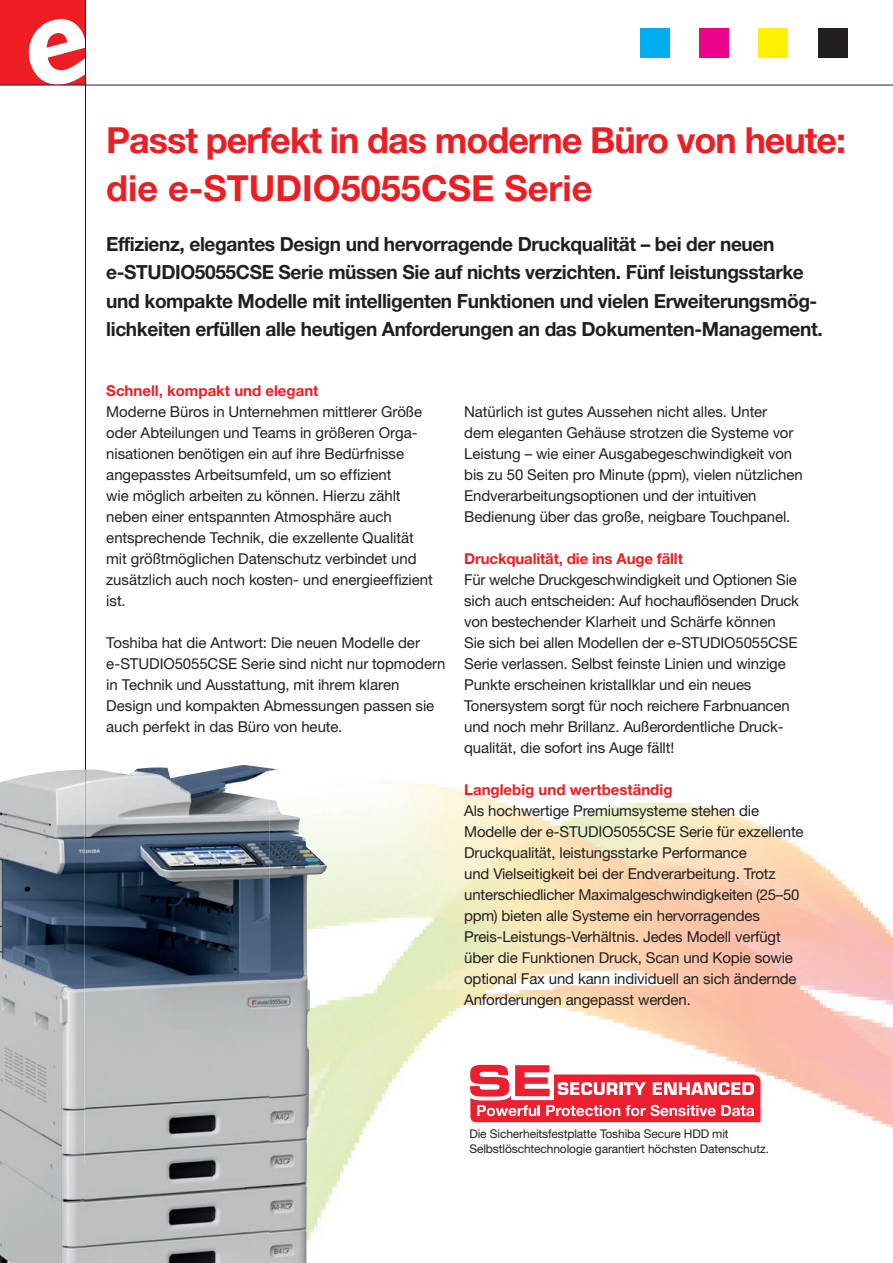
<style>
.page{position:relative;width:893px;height:1263px;background:#fff}
.page>*{position:absolute;margin:0;border:0;box-sizing:border-box;transform-origin:0 0}
.t1{font:700 36px/48px "Helvetica Neue LT Pro";letter-spacing:-.03em;color:#ee1d23}
.t2{font:700 19.5px/28.5px "Helvetica Neue LT Pro";letter-spacing:-.02em;color:#231f20}
.t3{font:15px/21px "Helvetica Neue LT Pro";letter-spacing:-.01em;color:#231f20}
.t4{font:700 15px "Helvetica Neue LT Pro";color:#ee1d23}
.t5{font:12px/15px "Helvetica Neue LT Pro";letter-spacing:-.01em;color:#231f20}
</style>
<div class="page">
<img style="left:327px;top:780px;width:566px;height:424px">
<svg style="left:466px;top:1061px;width:294px;height:61px"></svg>
<div style="left:0;top:0;width:85px;height:85px;background:#ee1d23"></div>
<svg style="left:25px;top:19px;width:60px;height:66px"></svg>
<hr style="left:85px;top:0;width:1px;height:1263px;background:#231f20">
<div style="left:640px;top:28px;width:30px;height:29px;background:#00aeef"></div>
<div style="left:699px;top:28px;width:30px;height:29px;background:#ed028c"></div>
<div style="left:758px;top:28px;width:30px;height:29px;background:#fff101"></div>
<div style="left:818px;top:28px;width:29px;height:29px;background:#231f20"></div>
<hr style="left:0;top:85px;width:893px;height:1px;background:#231f20">
<img style="left:85px;top:765px;width:184px;height:498px">
<img style="left:269px;top:768px;width:58px;height:495px">
<img style="left:0;top:770px;width:86px;height:493px">
<h1 class="t1" style="left:106px;top:115px;width:741px">Passt perfekt in das moderne Büro von heute: die e-STUDIO5055CSE Serie</h1>
<p class="t2" style="left:106px;top:229px;width:718px">Effizienz, elegantes Design und hervorragende Druckqualität – bei der neuen e-STUDIO5055CSE Serie müssen Sie auf nichts verzichten. Fünf leistungsstarke und kompakte Modelle mit intelligenten Funktionen und vielen Erweiterungsmög&shy;lichkeiten erfüllen alle heutigen Anforderungen an das Dokumenten-Management.</p>
<p class="t4" style="left:106px;top:381px;width:214px">Schnell, kompakt und elegant</p>
<p class="t3" style="left:106px;top:401px;width:328px">Moderne Büros in Unternehmen mittlerer Größe oder Abteilungen und Teams in größeren Orga&shy;nisationen benötigen ein auf ihre Bedürfnisse angepasstes Arbeitsumfeld, um so effizient<br>wie möglich arbeiten zu können. Hierzu zählt neben einer entspannten Atmosphäre auch entsprechende Technik, die exzellente Qualität mit größtmöglichen Datenschutz verbindet und zusätzlich auch noch kosten- und energieeffizient ist.</p>
<p class="t3" style="left:106px;top:632px;width:341px">Toshiba hat die Antwort: Die neuen Modelle der e-STUDIO5055CSE Serie sind nicht nur topmodern in Technik und Ausstattung, mit ihrem klaren Design und kompakten Abmessungen passen sie auch perfekt in das Büro von heute.</p>
<p class="t3" style="left:464px;top:401px;width:340px">Natürlich ist gutes Aussehen nicht alles. Unter<br>dem eleganten Gehäuse strotzen die Systeme vor Leistung – wie einer Ausgabegeschwindigkeit von bis zu 50 Seiten pro Minute (ppm), vielen nützlichen Endverarbeitungsoptionen und der intuitiven Bedienung über das große, neigbare Touchpanel.</p>
<p class="t4" style="left:464px;top:549px;width:220px">Druckqualität, die ins Auge fällt</p>
<p class="t3" style="left:464px;top:569px;width:336px">Für welche Druckgeschwindigkeit und Optionen Sie sich auch entscheiden: Auf hochauflösenden Druck von bestechender Klarheit und Schärfe können Sie sich bei allen Modellen der e-STUDIO5055CSE Serie verlassen. Selbst feinste Linien und winzige Punkte erscheinen kristallklar und ein neues Tonersystem sorgt für noch reichere Farbnuancen und noch mehr Brillanz. Außerordentliche Druck&shy;qualität, die sofort ins Auge fällt!</p>
<p class="t4" style="left:464px;top:780px;width:210px">Langlebig und wertbeständig</p>
<p class="t3" style="left:464px;top:800px;width:341px">Als hochwertige Premiumsysteme stehen die Modelle der e-STUDIO5055CSE Serie für exzellente Druckqualität, leistungsstarke Performance<br>und Vielseitigkeit bei der Endverarbeitung. Trotz unterschiedlicher Maximalgeschwindigkeiten (25–50 ppm) bieten alle Systeme ein hervorragendes Preis-Leistungs-Verhältnis. Jedes Modell verfügt über die Funktionen Druck, Scan und Kopie sowie optional Fax und kann individuell an sich ändernde Anforderungen angepasst werden.</p>
<p class="t5" style="left:469px;top:1126px;width:301px">Die Sicherheitsfestplatte Toshiba Secure HDD mit<br>Selbstlöschtechnologie garantiert höchsten Datenschutz.</p>
</div>
